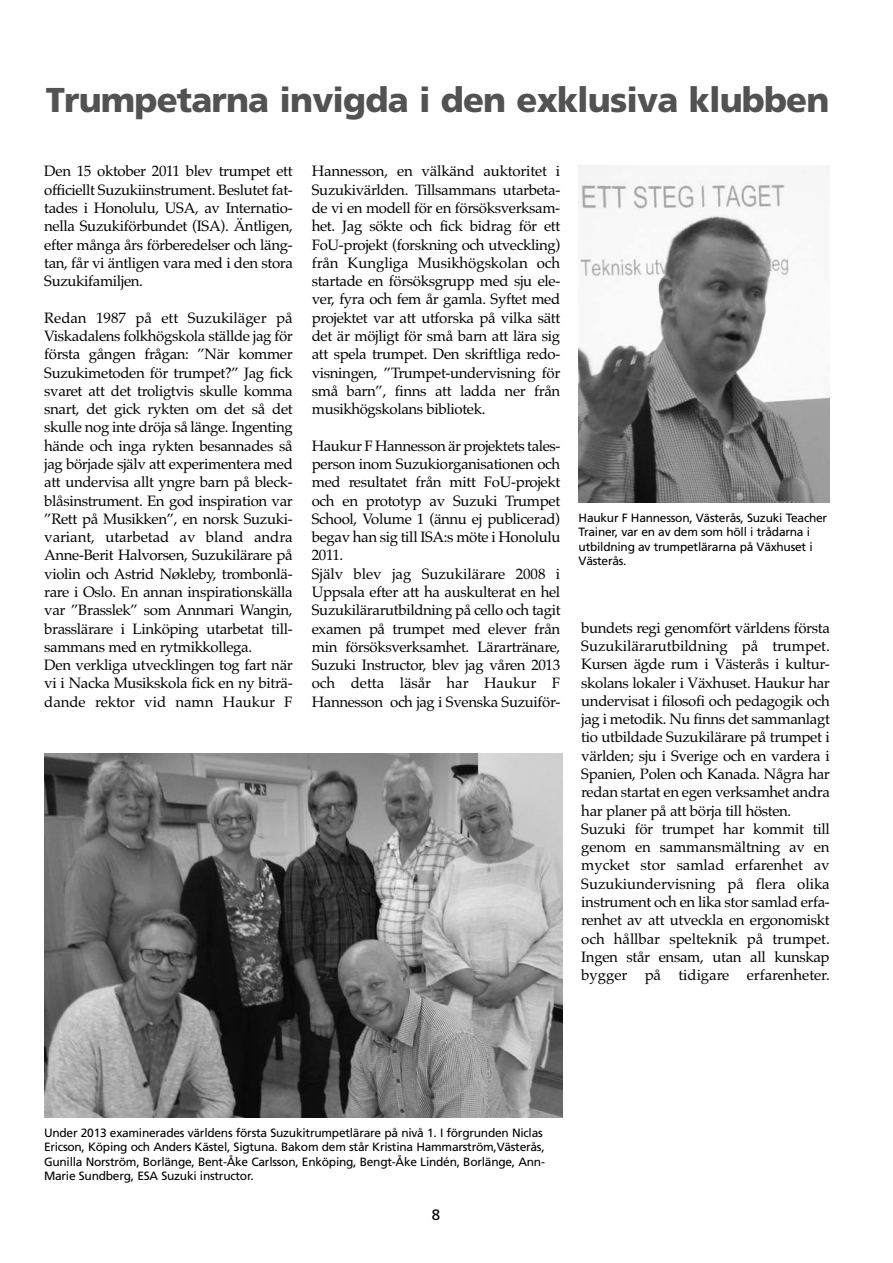
<style>
.page{position:relative;width:893px;height:1263px;background:#fff}
.page>*{position:absolute;margin:0;border:0;box-sizing:border-box;transform-origin:0 0}
.t1{font:900 34.5px "Frutiger";letter-spacing:-.025em;color:#525252}
.t2{font:15px/18.3px "Palatino";letter-spacing:-.025em;color:#000}
.t3{font:15px "Frutiger";color:#000}
.t4{font:12px/14.4px "Frutiger";letter-spacing:-.02em;color:#000}
</style>
<div class="page">
<img style="left:44px;top:754px;width:519px;height:364px">
<img style="left:578px;top:165px;width:251px;height:337px">
<div style="left:635px;top:1081px;width:252px;height:172px;border:2px solid #fff;border-radius:14px"></div>
<div style="left:573px;top:1002px;width:261px;height:183px;background:#fff"></div>
<h1 class="t1" style="left:46px;top:87px;width:785px">Trumpetarna invigda i den exklusiva klubben</h1>
<p class="t2" style="left:44px;top:164px;width:250px;text-align:justify">Den 15 oktober 2011 blev trumpet ett officiellt Suzukiinstrument. Beslutet fat&shy;tades i Honolulu, USA, av Internatio&shy;nella Suzukiförbundet (ISA). Äntligen, efter många års förberedelser och läng&shy;tan, får vi äntligen vara med i den stora Suzukifamiljen.</p>
<p class="t2" style="left:44px;top:310px;width:250px">Redan 1987 på ett Suzukiläger på Viskadalens folkhögskola ställde jag för första gången frågan: ”När kommer Suzukimetoden för trumpet?” Jag fick svaret att det troligtvis skulle komma snart, det gick rykten om det så det skulle nog inte dröja så länge. Ingenting hände och inga rykten besannades så jag började själv att experimentera med att undervisa allt yngre barn på bleck&shy;blåsinstrument. En god inspiration var ”Rett på Musikken”, en norsk Suzuki&shy;variant, utarbetad av bland andra Anne-Berit Halvorsen, Suzukilärare på violin och Astrid Nøkleby, trombonlä&shy;rare i Oslo. En annan inspirationskälla var ”Brasslek” som Annmari Wangin, brasslärare i Linköping utarbetat till&shy;sammans med en rytmikkollega.<br>Den verkliga utvecklingen tog fart när vi i Nacka Musikskola fick en ny biträ&shy;dande rektor vid namn Haukur F</p>
<p class="t2" style="left:312px;top:164px;width:250px;text-align:justify">Hannesson, en välkänd auktoritet i Suzukivärlden. Tillsammans utarbeta&shy;de vi en modell för en försöksverksam&shy;het. Jag sökte och fick bidrag för ett FoU-projekt (forskning och utveckling) från Kungliga Musikhögskolan och startade en försöksgrupp med sju ele&shy;ver, fyra och fem år gamla. Syftet med projektet var att utforska på vilka sätt det är möjligt för små barn att lära sig att spela trumpet. Den skriftliga redo&shy;visningen, ”Trumpet-undervisning för små barn”, finns att ladda ner från musikhögskolans bibliotek.</p>
<p class="t2" style="left:312px;top:438px;width:250px">Haukur F Hannesson är projektets tales&shy;person inom Suzukiorganisationen och med resultatet från mitt FoU-projekt och en prototyp av Suzuki Trumpet School, Volume 1 (ännu ej publicerad) begav han sig till ISA:s möte i Honolulu 2011.<br>Själv blev jag Suzukilärare 2008 i Uppsala efter att ha auskulterat en hel Suzukilärarutbildning på cello och tagit examen på trumpet med elever från min försöksverksamhet. Lärartränare, Suzuki Instructor, blev jag våren 2013 och detta läsår har Haukur F Hannesson och jag i Svenska Suzuiför-</p>
<p class="t4" style="left:578px;top:511px;width:250px">Haukur F Hannesson, Västerås, Suzuki Teacher Trainer, var en av dem som höll i trådarna i utbildning av trumpetlärarna på Växhuset i Västerås.</p>
<p class="t2" style="left:581px;top:620px;width:250px">bundets regi genomfört världens första Suzukilärarutbildning på trumpet.<br>Kursen ägde rum i Västerås i kultur&shy;skolans lokaler i Växhuset. Haukur har undervisat i filosofi och pedagogik och jag i metodik. Nu finns det sammanlagt tio utbildade Suzukilärare på trumpet i världen; sju i Sverige och en vardera i Spanien, Polen och Kanada. Några har redan startat en egen verksamhet andra har planer på att börja till hösten.<br>Suzuki för trumpet har kommit till genom en sammansmältning av en mycket stor samlad erfarenhet av Suzukiundervisning på flera olika instrument och en lika stor samlad erfa&shy;renhet av att utveckla en ergonomiskt och hållbar spelteknik på trumpet.<br>Ingen står ensam, utan all kunskap bygger på tidigare erfarenheter.</p>
<p class="t4" style="left:44px;top:1127px;width:502px">Under 2013 examinerades världens första Suzukitrumpetlärare på nivå 1. I förgrunden Niclas Ericson, Köping och Anders Kästel, Sigtuna. Bakom dem står Kristina Hammarström,Västerås, Gunilla Norström, Borlänge, Bent-Åke Carlsson, Enköping, Bengt-Åke Lindén, Borlänge, Ann-Marie Sundberg, ESA Suzuki instructor.</p>
<p class="t3" style="left:432px;top:1209px;width:10px">8</p>
</div>
